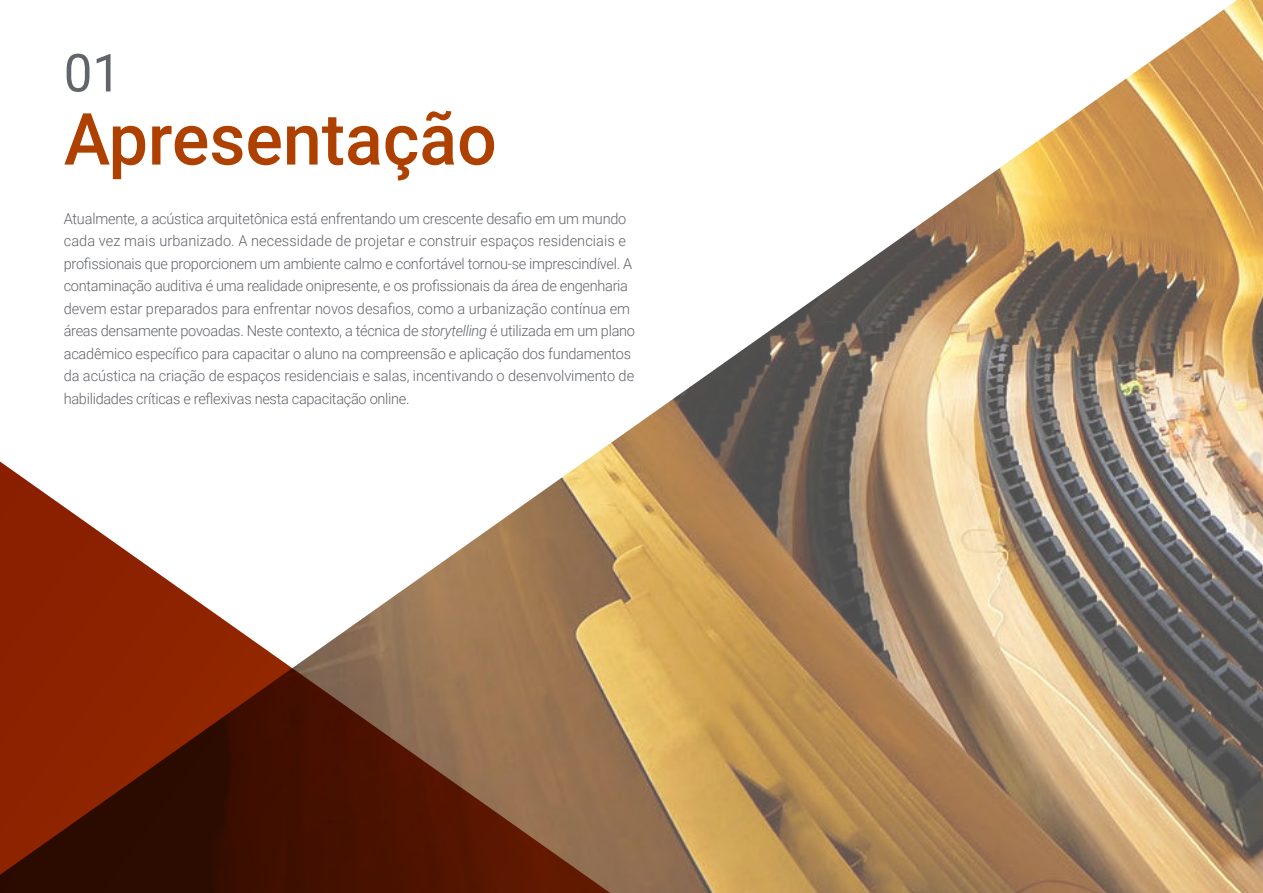
<style>
.page{position:relative;width:1263px;height:893px;background:#fff}
.page>*{position:absolute;margin:0;border:0;box-sizing:border-box;transform-origin:0 0}
.t1{font:500 72px "Roboto";color:#ae4000}
.t2{font:52.5px "Roboto";color:#61646a}
.t3{font:300 15px/22.5px "Roboto";letter-spacing:-.015em;color:#61646a}
.s1{font-style:italic}
</style>
<div class="page">
<img style="left:606px;top:0;width:657px;height:893px">
<svg style="left:0;top:446px;width:640px;height:447px"></svg>
<h2 class="t2" style="left:64px;top:36px;width:59px">01</h2>
<h1 class="t1" style="left:64px;top:89px;width:435px">Apresentação</h1>
<p class="t3" style="left:64px;top:207px;width:573px">Atualmente, a acústica arquitetônica está enfrentando um crescente desafio em um mundo cada vez mais urbanizado. A necessidade de projetar e construir espaços residenciais e profissionais que proporcionem um ambiente calmo e confortável tornou-se imprescindível. A contaminação auditiva é uma realidade onipresente, e os profissionais da área de engenharia devem estar preparados para enfrentar novos desafios, como a urbanização contínua em áreas densamente povoadas. Neste contexto, a técnica de <span class="s1">storytelling</span> é utilizada em um plano acadêmico específico para capacitar o aluno na compreensão e aplicação dos fundamentos da acústica na criação de espaços residenciais e salas, incentivando o desenvolvimento de habilidades críticas e reflexivas nesta capacitação online.</p>
</div>
